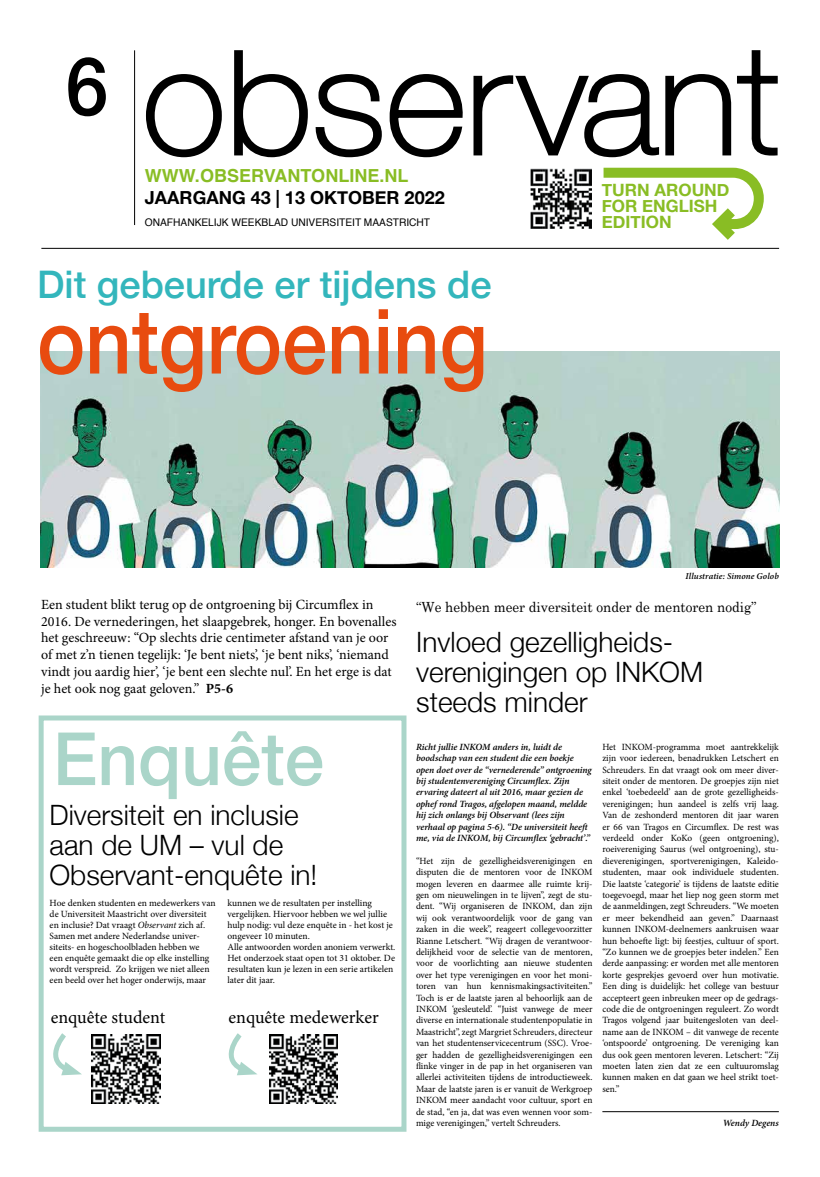
<style>
.page{position:relative;width:820px;height:1177px;background:#fff}
.page>*{position:absolute;margin:0;border:0;box-sizing:border-box;transform-origin:0 0}
.t1{font:500 90px "Helvetica Neue";color:#e84b0f;scale:.9 1}
.t2{font:500 81px "Helvetica Neue";color:#000;scale:.95 1}
.t3{font:500 38px "Helvetica Neue";color:#33b6bc}
.t4{font:300 28px/30px "Helvetica Neue";color:#000}
.t5{font:18px "Minion Pro";color:#000}
.t6{font:700 18px "Helvetica Neue";color:#000}
.t7{font:700 18px "Helvetica";color:#89bd24}
.t8{font:700 17px/16px "Helvetica Neue";color:#89bd24}
.t9{font:14px/16.8px "Minion Pro";color:#000}
.t10{font:14px "Century Schoolbook";color:#000;scale:.96 1}
.t11{font:10.5px "Helvetica";color:#000}
.t12{font:9.5px/11.4px "Minion Pro";color:#000;text-align:justify}
.t13{font:italic 600 9.5px/11.4px "Minion Pro";letter-spacing:-.005em;color:#000}
.t14{font:italic 600 9px "Minion Pro";letter-spacing:.01em;color:#000}
.s1{font-weight:700}
.s2{font-style:italic}
</style>
<div class="page">
<div style="left:39px;top:715px;width:367px;height:416px;border:5px solid #aad5c9"></div>
<svg style="left:58px;top:731px;width:264px;height:68px"></svg>
<hr style="left:602px;top:1111px;width:176px;height:1px;background:#000">
<hr style="left:42px;top:248px;width:736px;height:1px;background:#000">
<hr style="left:134px;top:50px;width:1px;height:175px;background:#000">
<svg style="left:146px;top:50px;width:632px;height:108px"></svg>
<svg style="left:593px;top:167px;width:175px;height:82px"></svg>
<img style="left:530px;top:168px;width:61px;height:61px">
<img style="left:269px;top:1034px;width:69px;height:69px">
<img style="left:92px;top:1034px;width:68px;height:69px">
<svg style="left:41px;top:1029px;width:41px;height:48px"></svg>
<svg style="left:228px;top:1033px;width:29px;height:43px"></svg>
<img style="left:41px;top:351px;width:737px;height:216px">
<h2 class="t2" style="left:66px;top:21px;width:47px">6</h2>
<h3 class="t7" style="left:145px;top:161px;width:265px">WWW.OBSERVANTONLINE.NL</h3>
<h3 class="t6" style="left:145px;top:183px;width:301px">JAARGANG 43 | 13 OKTOBER 2022</h3>
<p class="t11" style="left:145px;top:214px;width:287px">ONAFHANKELIJK WEEKBLAD UNIVERSITEIT MAASTRICHT</p>
<h3 class="t3" style="left:37px;top:254px;width:456px">Dit gebeurde er tijdens de</h3>
<h1 class="t1" style="left:37px;top:269px;width:502px">ontgroening</h1>
<h3 class="t8" style="left:601px;top:182px;width:129px">TURN AROUND<br>FOR ENGLISH<br>EDITION</h3>
<p class="t14" style="left:685px;top:569px;width:95px">Illustratie: Simone Golob</p>
<p class="t9" style="left:41px;top:596px;width:357px">Een student blikt terug op de ontgroening bij Circumflex in 2016. De vernederingen, het slaapgebrek, honger. En bovenalles het geschreeuw: “Op slechts drie centimeter afstand van je oor of met z’n tienen tegelijk: ‘Je bent niets’, ‘je bent niks’, ‘niemand vindt jou aardig hier’, ‘je bent een slechte nul’. En het erge is dat je het ook nog gaat geloven.” <span class="s1">P5-6</span></p>
<h3 class="t4" style="left:49px;top:798px;width:269px">Diversiteit en inclusie aan de UM – vul de<br>Observant-enquête in!</h3>
<p class="t12" style="left:50px;top:897px;width:167px;line-height:11px;text-align:left">Hoe denken studenten en medewerkers van de Universiteit Maastricht over diversiteit en inclusie? Dat vraagt <span class="s2">Observant</span> zich af.<br>Samen met andere Nederlandse univer&shy;siteits- en hogeschoolbladen hebben we<br>een enquête gemaakt die op elke instelling wordt verspreid. Zo krijgen we niet alleen een beeld over het hoger onderwijs, maar</p>
<p class="t12" style="left:227px;top:897px;width:169px;line-height:11px;text-align:left">kunnen we de resultaten per instelling vergelijken. Hiervoor hebben we wel jullie hulp nodig: vul deze enquête in - het kost je ongeveer 10 minuten.<br>Alle antwoorden worden anoniem verwerkt.<br>Het onderzoek staat open tot 31 oktober. De resultaten kun je lezen in een serie artikelen later dit jaar.</p>
<h3 class="t5" style="left:51px;top:1005px;width:116px">enquête student</h3>
<h3 class="t5" style="left:228px;top:1005px;width:152px">enquête medewerker</h3>
<h3 class="t10" style="left:416px;top:598px;width:356px">“We hebben meer diversiteit onder de mentoren nodig”</h3>
<h3 class="t4" style="left:416px;top:624px;width:288px">Invloed gezelligheids&shy;verenigingen op INKOM steeds minder</h3>
<p class="t13" style="left:416px;top:740px;width:177px">Richt jullie INKOM anders in, luidt de boodschap van een student die een boekje open doet over de “vernederende” ontgroening bij studentenvereniging Circumflex. Zijn ervaring dateert al uit 2016, maar gezien de ophef rond Tragos, afgelopen maand, meldde hij zich onlangs bij Observant (lees zijn verhaal op pagina 5-6). “De universiteit heeft me, via de INKOM, bij Circumflex ‘gebracht’.”</p>
<p class="t12" style="left:416px;top:855px;width:178px">“Het zijn de gezelligheidsverenigingen en disputen die de mentoren voor de INKOM mogen leveren en daarmee alle ruimte krij&shy;gen om nieuwelingen in te lijven”, zegt de stu&shy;dent. “Wij organiseren de INKOM, dan zijn wij ook verantwoordelijk voor de gang van zaken in die week”, reageert collegevoorzitter Rianne Letschert. “Wij dragen de verantwoor&shy;delijkheid voor de selectie van de mentoren, voor de voorlichting aan nieuwe studenten over het type verenigingen en voor het moni&shy;toren van hun kennismakingsactiviteiten.” Toch is er de laatste jaren al behoorlijk aan de INKOM ‘gesleuteld’. “Juist vanwege de meer diverse en internationale studentenpopulatie in Maastricht”, zegt Margriet Schreuders, directeur van het studentenservicecentrum (SSC). Vroe&shy;ger hadden de gezelligheidsverenigingen een flinke vinger in de pap in het organiseren van allerlei activiteiten tijdens de introductieweek.<br>Maar de laatste jaren is er vanuit de Werkgroep INKOM meer aandacht voor cultuur, sport en de stad, “en ja, dat was even wennen voor som&shy;mige verenigingen,” vertelt Schreuders.</p>
<p class="t12" style="left:602px;top:741px;width:178px">Het INKOM-programma moet aantrekkelijk zijn voor iedereen, benadrukken Letschert en Schreuders. En dat vraagt ook om meer diver&shy;siteit onder de mentoren. De groepjes zijn niet enkel ‘toebedeeld’ aan de grote gezelligheids&shy;verenigingen; hun aandeel is zelfs vrij laag.<br>Van de zeshonderd mentoren dit jaar waren er 66 van Tragos en Circumflex. De rest was verdeeld onder KoKo (geen ontgroening), roeivereniging Saurus (wel ontgroening), stu&shy;dieverenigingen, sportverenigingen, Kaleido&shy;studenten, maar ook individuele studenten.<br>Die laatste ‘categorie’ is tijdens de laatste editie toegevoegd, maar het liep nog geen storm met de aanmeldingen, zegt Schreuders. “We moeten er meer bekendheid aan geven.” Daarnaast kunnen INKOM-deelnemers aankruisen waar hun behoefte ligt: bij feestjes, cultuur of sport. “Zo kunnen we de groepjes beter indelen.” Een derde aanpassing: er worden met alle mentoren korte gesprekjes gevoerd over hun motivatie.<br>Een ding is duidelijk: het college van bestuur accepteert geen inbreuken meer op de gedrags&shy;code die de ontgroeningen reguleert. Zo wordt Tragos volgend jaar buitengesloten van deel&shy;name aan de INKOM – dit vanwege de recente ‘ontspoorde’ ontgroening. De vereniging kan dus ook geen mentoren leveren. Letschert: “Zij moeten laten zien dat ze een cultuuromslag kunnen maken en dat gaan we heel strikt toet&shy;sen.”</p>
<p class="t13" style="left:722px;top:1117px;width:57px">Wendy Degens</p>
</div>
